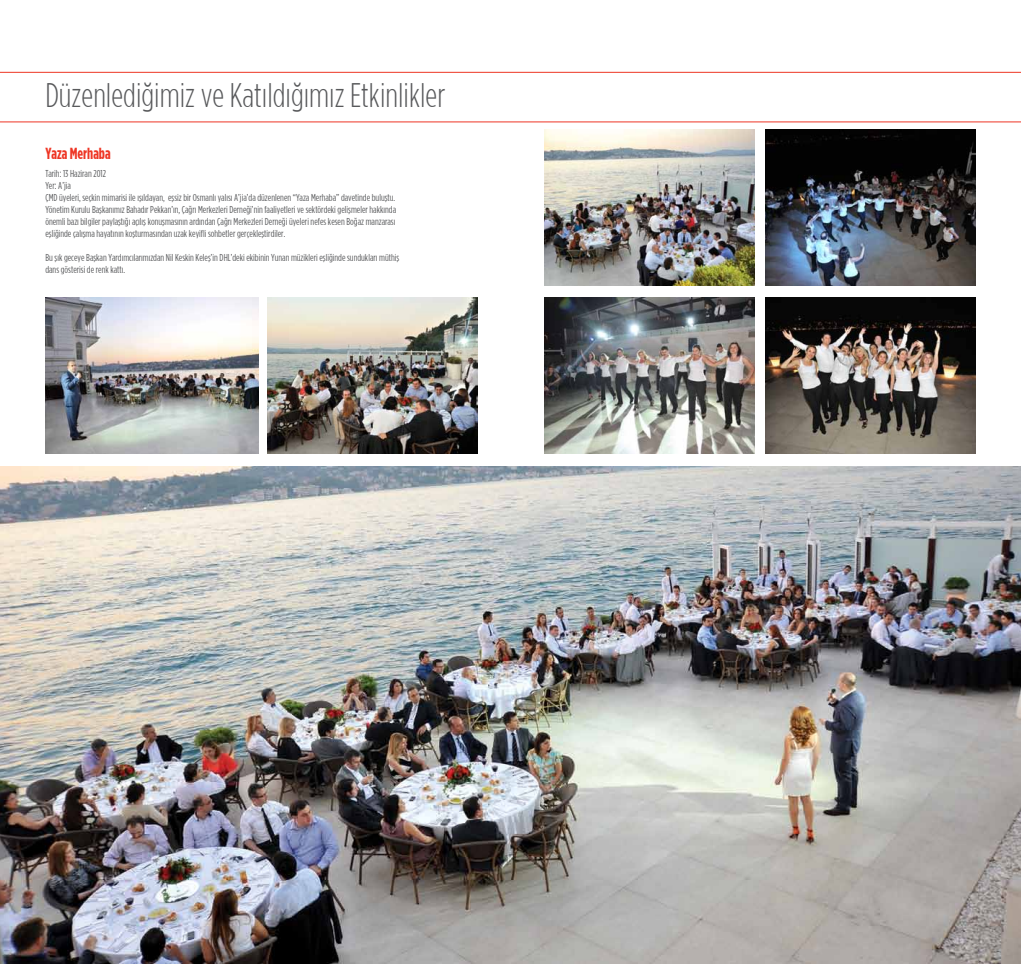
<style>
.page{position:relative;width:1021px;height:964px;background:#fff}
.page>*{position:absolute;margin:0;border:0;box-sizing:border-box;transform-origin:0 0}
.t1{font:300 34px "Gotham Condensed TRUN";color:#58595b}
.t2{font:700 16px "Gotham Condensed TRUN";color:#ee3524}
.t3{font:10px/12px "Gotham Condensed TRUN";color:#58595b}
</style>
<div class="page">
<img style="left:0;top:466px;width:1020px;height:498px">
<img style="left:267px;top:298px;width:210px;height:156px">
<img style="left:45px;top:298px;width:213px;height:156px">
<img style="left:544px;top:298px;width:210px;height:156px">
<img style="left:544px;top:129px;width:210px;height:156px">
<img style="left:766px;top:129px;width:209px;height:156px">
<img style="left:766px;top:298px;width:209px;height:156px">
<hr style="left:0;top:72px;width:1020px;height:1px;background:#ee3524">
<hr style="left:0;top:121px;width:1020px;height:1px;background:#ee3524">
<h1 class="t1" style="left:45px;top:77px;width:401px">Düzenlediğimiz ve Katıldığımız Etkinlikler</h1>
<h2 class="t2" style="left:45px;top:144px;width:67px">Yaza Merhaba</h2>
<p class="t3" style="left:45px;top:168px;width:352px">Tarih: 13 Haziran 2012<br>Yer: A’jia<br>ÇMD üyeleri, seçkin mimarisi ile ışıldayan, eşsiz bir Osmanlı yalısı A’jia’da düzenlenen “Yaza Merhaba” davetinde buluştu.<br>Yönetim Kurulu Başkanımız Bahadır Pekkan’ın, Çağrı Merkezleri Derneği’nin faaliyetleri ve sektördeki gelişmeler hakkında önemli bazı bilgiler paylaştığı açılış konuşmasının ardından Çağrı Merkezleri Derneği üyeleri nefes kesen Boğaz manzarası eşliğinde çalışma hayatının koşturmasından uzak keyifli sohbetler gerçekleştirdiler.</p>
<p class="t3" style="left:45px;top:252px;width:355px">Bu şık geceye Başkan Yardımcılarımızdan Nil Keskin Keleş’in DHL’deki ekibinin Yunan müzikleri eşliğinde sundukları müthiş dans gösterisi de renk kattı.</p>
</div>
